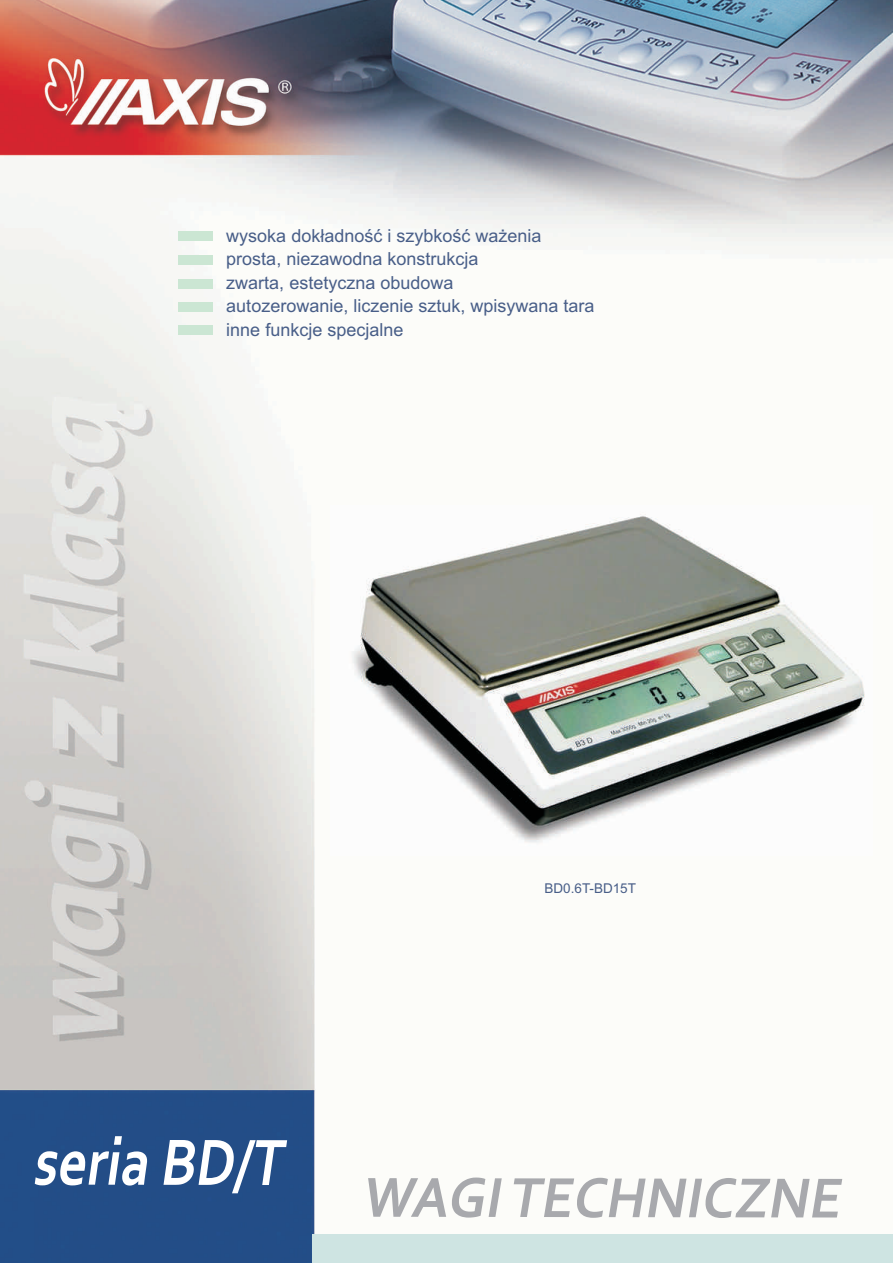
<style>
.page{position:relative;width:893px;height:1263px;background:#fff}
.page>*{position:absolute;margin:0;border:0;box-sizing:border-box;transform-origin:0 0}
.t1{font:700 68.7px "Corbel";color:#fff;scale:.82 1}
.t2{font:italic 700 59.1px "Corbel";color:#a8a9ad;scale:.95 1}
.t3{font:18px/23.4px "Arial";color:#485e88}
.t4{font:13.5px "Arial";color:#485e88}
</style>
<div class="page">
<img style="left:0;top:0;width:893px;height:1262px">
<div style="left:178px;top:232px;width:35px;height:9px;background:#cbe6d3"></div>
<div style="left:178px;top:256px;width:35px;height:9px;background:#cbe6d3"></div>
<div style="left:178px;top:279px;width:35px;height:9px;background:#cbe6d3"></div>
<div style="left:178px;top:303px;width:35px;height:9px;background:#cbe6d3"></div>
<div style="left:178px;top:326px;width:35px;height:9px;background:#cbe6d3"></div>
<div style="left:312px;top:1234px;width:581px;height:29px;background:#cee4e2"></div>
<img style="left:331px;top:505px;width:541px;height:350px">
<p class="t3" style="left:226px;top:226px;width:370px">wysoka dok³adnoœæ i szybkoœæ wa¿enia prosta, niezawodna konstrukcja<br>zwarta, estetyczna obudowa<br>autozerowanie, liczenie sztuk, wpisywana tara inne funkcje specjalne</p>
<p class="t4" style="left:545px;top:883px;width:93px">BD0.6T-BD15T</p>
<h1 class="t1" style="left:32px;top:1133px;width:317px">seria BD/T</h1>
<h2 class="t2" style="left:361px;top:1173px;width:515px">WAGITECHNICZNE</h2>
</div>
